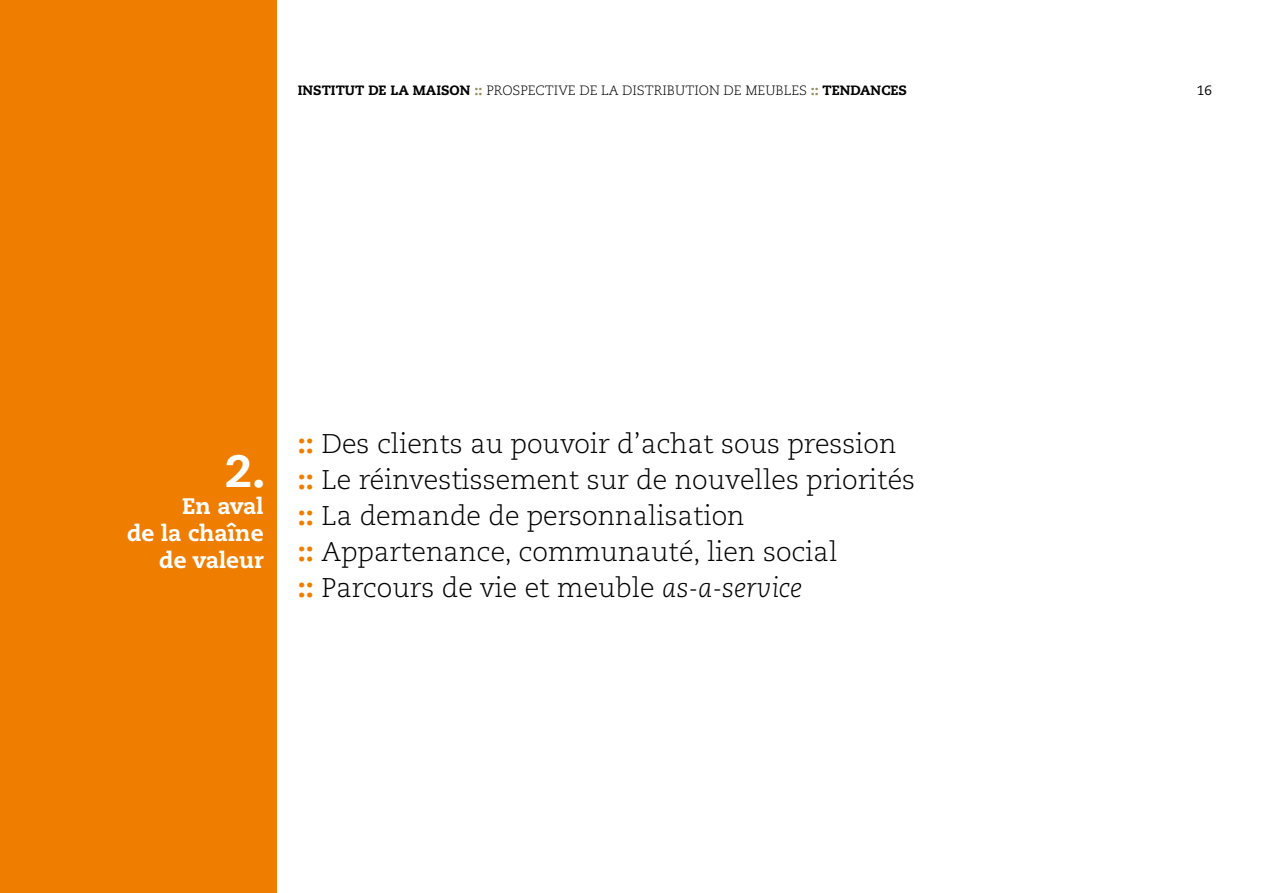
<style>
.page{position:relative;width:1263px;height:893px;background:#fff}
.page>*{position:absolute;margin:0;border:0;box-sizing:border-box;transform-origin:0 0}
.t1{font:800 45px "Caecilia LT Pro 85";color:#fff}
.t2{font:300 27px/36px "Caecilia LT Pro 45";color:#000}
.t3{font:800 22.5px/27px "Caecilia LT Pro 85";color:#fff;text-align:right}
.t4{font:300 13.5px "Caecilia LT Pro 45";color:#000}
.t5{font:13.5px "Caecilia LT Pro 55 Roman";color:#000}
.s1{font-family:"Caecilia LT Pro 85";font-weight:800}
.s2{font-family:"Caecilia LT Pro 85";font-weight:800;color:#938e5e}
.s3{font-family:"Caecilia LT Pro 85";font-weight:800;color:#ef7d00}
.s4{font-family:"Caecilia LT Pro 46";font-style:italic}
</style>
<div class="page">
<div style="left:0;top:0;width:276px;height:893px;background:#ef7d00"></div>
<p class="t4" style="left:298px;top:82px;width:611px"><span class="s1">INSTITUT DE LA MAISON</span> <span class="s2">::</span> PROSPECTIVE DE LA DISTRIBUTION DE MEUBLES <span class="s2">::</span> <span class="s1">TENDANCES</span></p>
<p class="t5" style="left:1197px;top:82px;width:17px">16</p>
<h1 class="t1" style="left:225px;top:440px;width:41px">2.</h1>
<p class="t3" style="left:127px;top:492px;width:138px">En aval<br>de la chaîne de valeur</p>
<p class="t2" style="left:298px;top:425px;width:619px"><span class="s3">::</span> Des clients au pouvoir d’achat sous pression <span class="s3">::</span> Le réinvestissement sur de nouvelles priorités <span class="s3">::</span> La demande de personnalisation<br><span class="s3">::</span> Appartenance, communauté, lien social<br><span class="s3">::</span> Parcours de vie et meuble <span class="s4">as-a-service</span></p>
</div>
